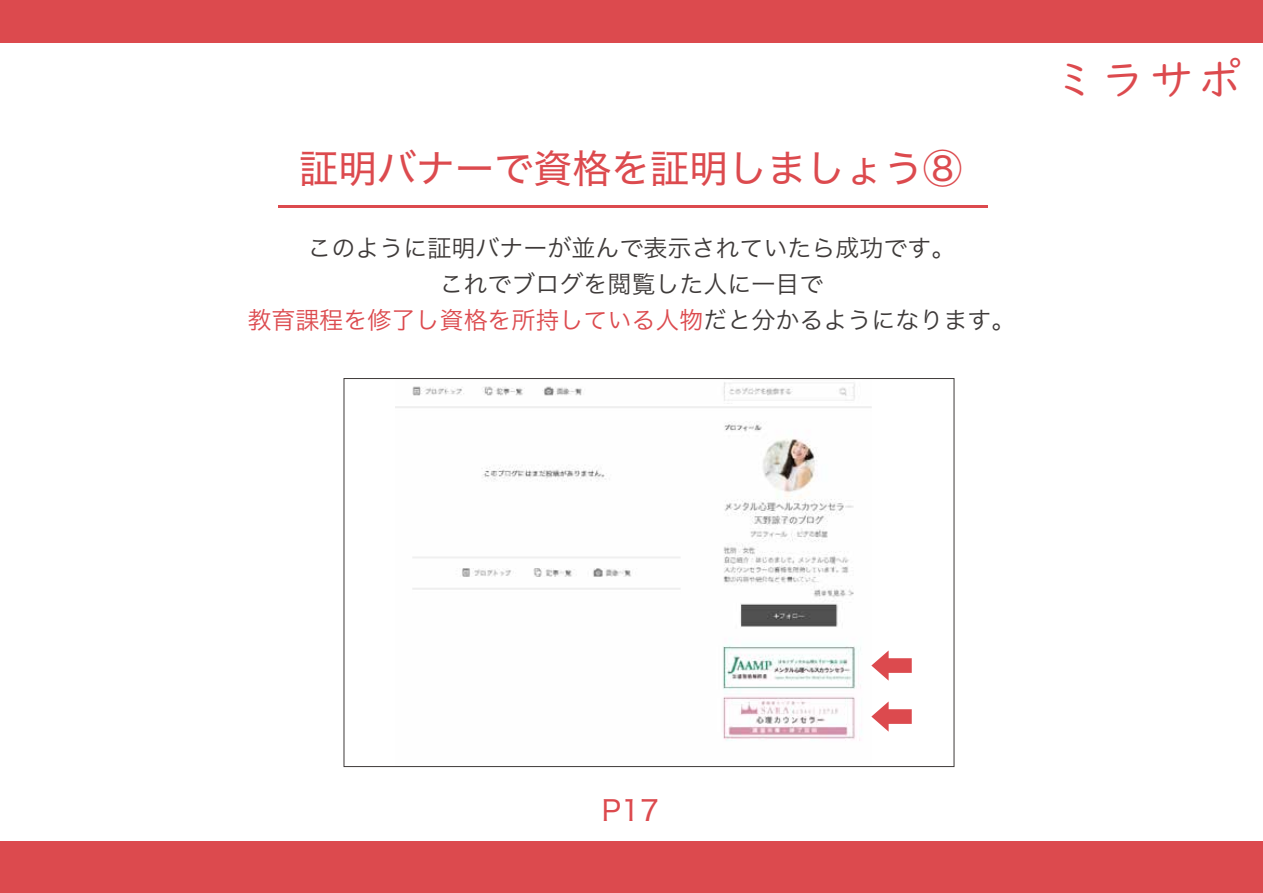
<style>
.page{position:relative;width:1263px;height:893px;background:#fff}
.page>*{position:absolute;margin:0;border:0;box-sizing:border-box;transform-origin:0 0}
.t1{font:44.1px "UD Digi Kyokasho N R";color:#dc4a4e}
.t2{font:39px "Hira Kaku Pro N W4";color:#dc4a4e}
.t3{font:28.35px "Hira Kaku Pro N W4";color:#dc4a4e}
.t4{font:24px/36px "Hira Kaku Pro N W3";color:#3e3a39;text-align:center}
.s1{color:#dc4a4e}
</style>
<div class="page">
<img style="left:396px;top:382px;width:475px;height:359px">
<div style="left:0;top:0;width:1263px;height:42px;background:#dc4a4e"></div>
<div style="left:0;top:842px;width:1263px;height:51px;background:#dc4a4e"></div>
<hr style="left:278px;top:205px;width:710px;height:2px;background:#dc4a4e">
<svg style="left:871px;top:650px;width:41px;height:31px"></svg>
<svg style="left:871px;top:701px;width:41px;height:31px"></svg>
<h2 class="t2" style="left:299px;top:134px;width:664px">証明バナーで資格を証明しましょう⑧</h2>
<p class="t4" style="left:247px;top:228px;width:770px">このように証明バナーが並んで表示されていたら成功です。<br>これでブログを閲覧した人に一目で<br><span class="s1">教育課程を修了し資格を所持している人物</span>だと分かるようになります。</p>
<h1 class="t1" style="left:1052px;top:54px;width:191px">ミラサポ</h1>
<p class="t3" style="left:602px;top:784px;width:59px">P17</p>
</div>
